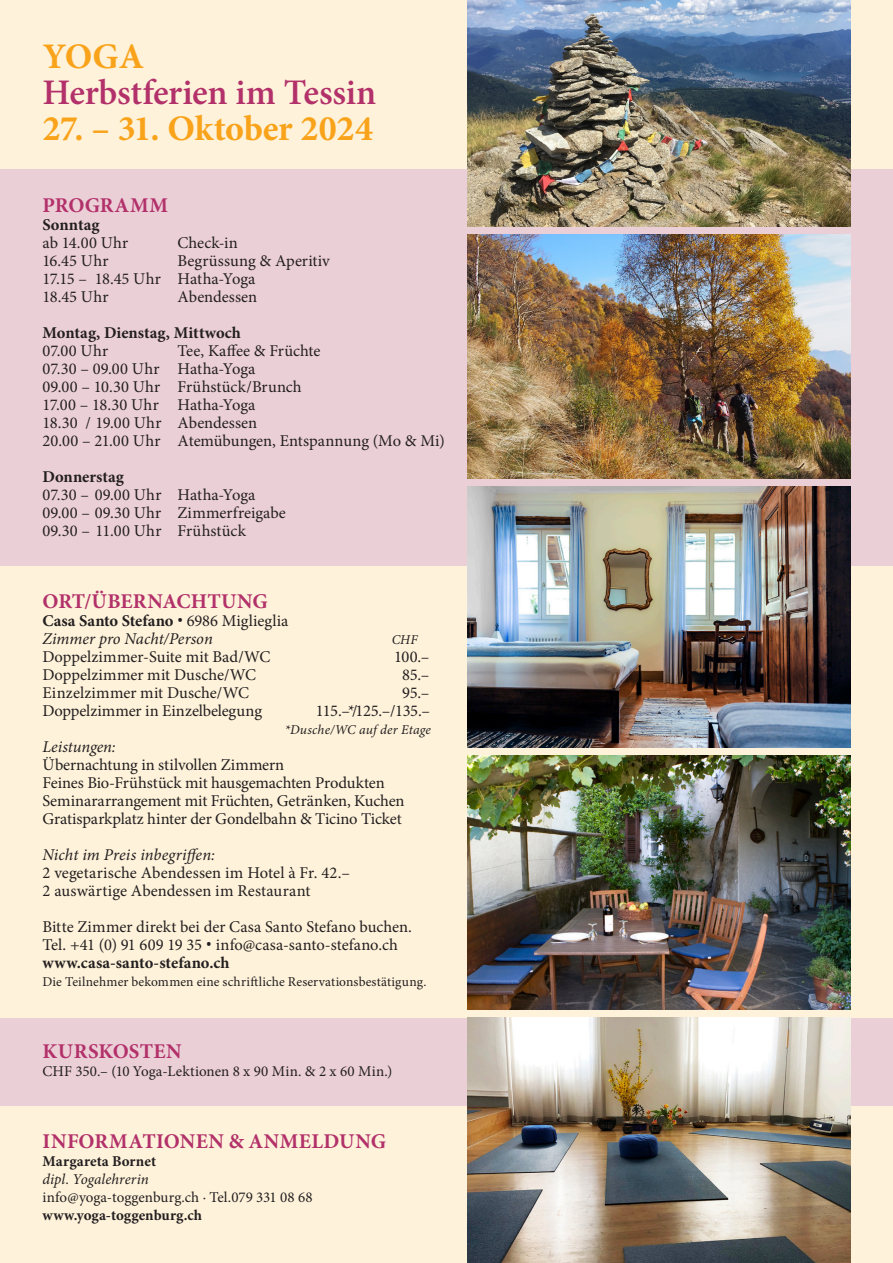
<style>
.page{position:relative;width:893px;height:1263px;background:#fef2da}
.page>*{position:absolute;margin:0;border:0;box-sizing:border-box;transform-origin:0 0}
.t1{font:700 36px "Minion Pro";letter-spacing:-.01em;color:#f9a31b}
.t2{font:600 36px "Minion Pro";letter-spacing:-.01em;color:#b2316a}
.t3{font:700 21px "Minion Pro";letter-spacing:.015em;color:#b2316a}
.t4{font:16.5px/18px "Minion Pro";color:#231f20}
.t5{font:italic 16.5px/18px "Minion Pro";color:#231f20}
.t6{font:700 16.5px "Minion Pro";color:#231f20}
.t7{font:16.5px "Minion Pro";letter-spacing:-.025em;color:#231f20}
.t8{font:15px "Minion Pro";color:#231f20}
.t9{font:700 15px "Minion Pro";letter-spacing:.005em;color:#231f20}
.t10{font:italic 15px "Minion Pro";color:#231f20}
.t11{font:13.5px "Minion Pro";letter-spacing:.01em;color:#231f20}
.t12{font:italic 13.5px "Minion Pro";letter-spacing:.01em;color:#231f20}
.s1{font-weight:700;font-style:normal}
.s2{font-family:"Open Sans";font-style:normal}
.s3{font-style:normal}
.s4{font-family:"Open Sans"}
.s5{font-weight:700}
</style>
<div class="page">
<div style="left:0;top:169px;width:893px;height:397px;background:#ebcfd7"></div>
<div style="left:0;top:1018px;width:893px;height:88px;background:#ebcfd7"></div>
<img style="left:468px;top:0;width:382px;height:226px">
<img style="left:468px;top:235px;width:382px;height:243px">
<img style="left:468px;top:1018px;width:382px;height:245px">
<img style="left:468px;top:487px;width:382px;height:260px">
<img style="left:468px;top:755px;width:382px;height:254px">
<h1 class="t1" style="left:43px;top:31px;width:103px">YOGA</h1>
<h1 class="t2" style="left:43px;top:68px;width:335px">Herbstferien im Tessin</h1>
<h1 class="t1" style="left:43px;top:103px;width:332px">27. – 31. Oktober 2024</h1>
<p class="t3" style="left:43px;top:191px;width:127px">PROGRAMM</p>
<p class="t6" style="left:43px;top:213px;width:59px">Sonntag</p>
<p class="t4" style="left:43px;top:234px;width:87px">ab 14.00 Uhr</p>
<p class="t4" style="left:178px;top:234px;width:62px">Check-in</p>
<p class="t4" style="left:43px;top:252px;width:68px">16.45 Uhr</p>
<p class="t4" style="left:43px;top:252px;width:289px;text-indent:135px">Begrüssung &amp; Aperitiv<br>17.15 – 18.45 Uhr Hatha-Yoga<br>18.45 Uhr</p>
<p class="t4" style="left:178px;top:288px;width:81px">Abendessen</p>
<p class="t6" style="left:43px;top:321px;width:200px">Montag, Dienstag, Mittwoch</p>
<p class="t4" style="left:43px;top:342px;width:67px">07.00 Uhr</p>
<p class="t4" style="left:43px;top:342px;width:404px;text-indent:135px">Tee, Kaffee &amp; Früchte<br>07.30 – 09.00 Uhr Hatha-Yoga<br>09.00 – 10.30 Uhr Frühstück/Brunch<br>17.00 – 18.30 Uhr Hatha-Yoga<br>18.30 / 19.00 Uhr Abendessen<br>20.00 – 21.00 Uhr Atemübungen, Entspannung (Mo &amp; Mi)</p>
<p class="t6" style="left:43px;top:465px;width:83px">Donnerstag</p>
<p class="t4" style="left:43px;top:486px;width:245px">07.30 – 09.00 Uhr Hatha-Yoga<br>09.00 – 09.30 Uhr Zimmerfreigabe<br>09.30 – 11.00 Uhr Frühstück</p>
<p class="t3" style="left:43px;top:587px;width:227px">ORT/ÜBERNACHTUNG</p>
<p class="t5" style="left:43px;top:612px;width:247px"><span class="s1">Casa Santo Stefano</span> <span class="s2">•</span> <span class="s3">6986 Miglieglia<br></span>Zimmer pro Nacht/Person</p>
<p class="t12" style="left:392px;top:631px;width:27px">CHF</p>
<p class="t4" style="left:43px;top:648px;width:229px">Doppelzimmer-Suite mit Bad/WC</p>
<p class="t4" style="left:394px;top:648px;width:37px">100.–</p>
<p class="t4" style="left:43px;top:666px;width:215px">Doppelzimmer mit Dusche/WC</p>
<p class="t4" style="left:402px;top:666px;width:29px">85.–</p>
<p class="t4" style="left:43px;top:684px;width:208px">Einzelzimmer mit Dusche/WC</p>
<p class="t4" style="left:402px;top:684px;width:29px">95.–</p>
<p class="t4" style="left:43px;top:702px;width:221px">Doppelzimmer in Einzelbelegung</p>
<p class="t7" style="left:316px;top:700px;width:116px">115.–*/125.–/135.–</p>
<p class="t12" style="left:285px;top:721px;width:148px">*Dusche/WC auf der Etage</p>
<p class="t5" style="left:43px;top:738px;width:75px">Leistungen:</p>
<p class="t4" style="left:43px;top:756px;width:364px">Übernachtung in stilvollen Zimmern<br>Feines Bio-Frühstück mit hausgemachten Produkten Seminararrangement mit Früchten, Getränken, Kuchen Gratisparkplatz hinter der Gondelbahn &amp; Ticino Ticket</p>
<p class="t5" style="left:43px;top:846px;width:174px">Nicht im Preis inbegriffen:</p>
<p class="t4" style="left:43px;top:864px;width:309px">2 vegetarische Abendessen im Hotel à Fr. 42.–<br>2 auswärtige Abendessen im Restaurant</p>
<p class="t4" style="left:43px;top:918px;width:371px">Bitte Zimmer direkt bei der Casa Santo Stefano buchen.<br>Tel. +41 (0) 91 609 19 35 <span class="s4">•</span> info@casa-santo-stefano.ch <span class="s5">www.casa-santo-stefano.ch</span></p>
<p class="t11" style="left:43px;top:973px;width:385px">Die Teilnehmer bekommen eine schriftliche Reservationsbestätigung.</p>
<p class="t3" style="left:43px;top:1037px;width:140px">KURSKOSTEN</p>
<p class="t8" style="left:43px;top:1061px;width:351px">CHF 350.– (10 Yoga-Lektionen 8 x 90 Min. &amp; 2 x 60 Min.)</p>
<p class="t3" style="left:43px;top:1127px;width:345px">INFORMATIONEN &amp; ANMELDUNG</p>
<p class="t9" style="left:43px;top:1151px;width:115px">Margareta Bornet</p>
<p class="t10" style="left:43px;top:1169px;width:108px">dipl. Yogalehrerin</p>
<p class="t8" style="left:43px;top:1187px;width:272px">info@yoga-toggenburg.ch · Tel.079 331 08 68</p>
<p class="t9" style="left:43px;top:1205px;width:161px">www.yoga-toggenburg.ch</p>
</div>
